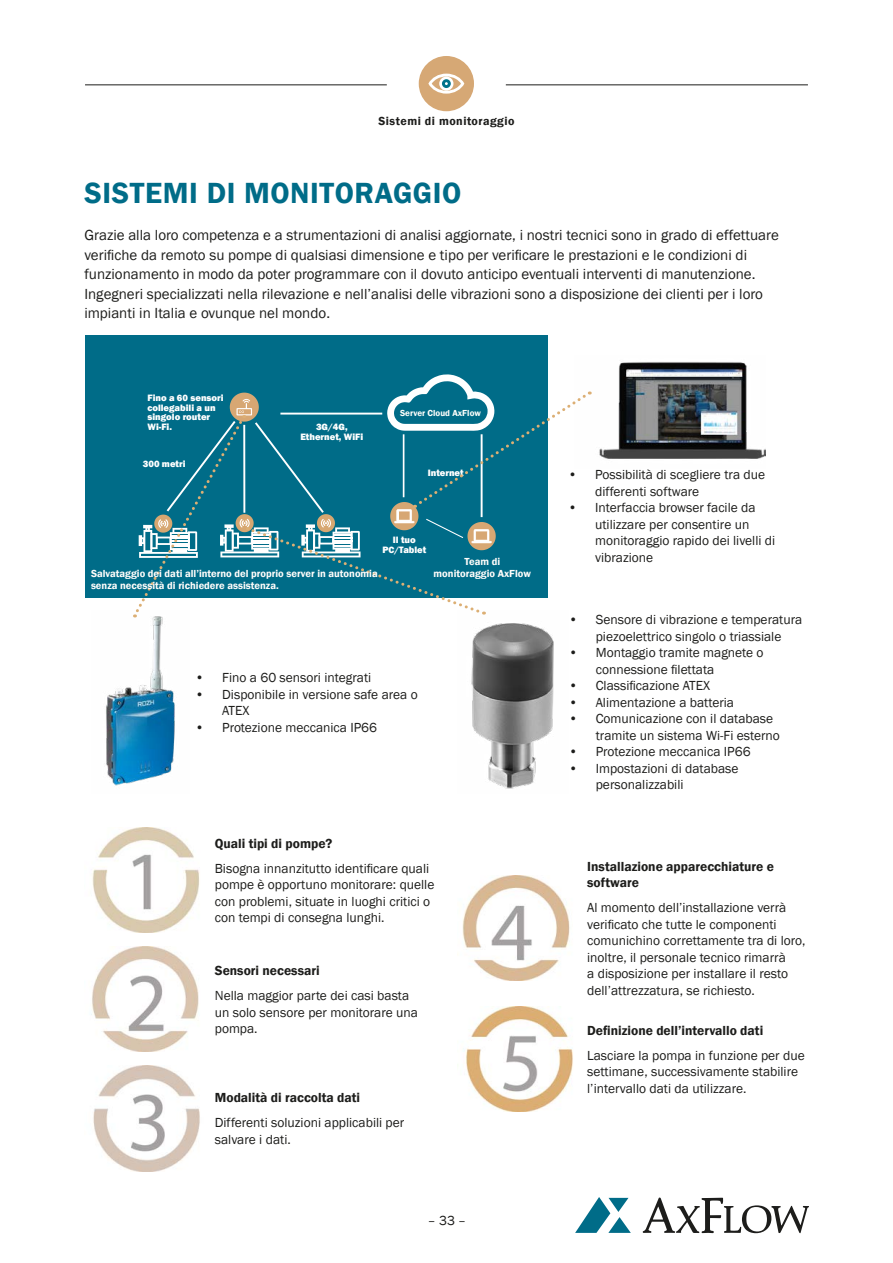
<style>
.page{position:relative;width:893px;height:1263px;background:#fff}
.page>*{position:absolute;margin:0;border:0;box-sizing:border-box;transform-origin:0 0}
.t1{font:600 30px "Franklin Gothic";letter-spacing:.02em;color:#006c88}
.t2{font:15px/19.5px "Franklin Gothic";color:#1d1d1b}
.t3{font:13.5px/16.5px "Franklin Gothic";color:#1d1d1b}
.t4{font:600 13.5px/16.5px "Franklin Gothic";color:#1d1d1b}
.t5{font:600 12px "Franklin Gothic";letter-spacing:.04em;color:#1d1d1b}
.t6{font:600 10.5px "Franklin Gothic";color:#fffdfb}
.t7{font:800 9.45px/9.4px "Franklin Gothic";color:#fff;text-align:center}
.t8{font:600 9px "Franklin Gothic";color:#fffffc}
</style>
<div class="page">
<svg style="left:575px;top:1197px;width:56px;height:36px"></svg>
<svg style="left:643px;top:1197px;width:166px;height:36px"></svg>
<hr style="left:85px;top:85px;width:302px;height:1px;background:#1d1d1b">
<hr style="left:506px;top:85px;width:302px;height:1px;background:#1d1d1b">
<div style="left:419px;top:56px;width:55px;height:55px;background:#d6a875;border-radius:28px"></div>
<svg style="left:428px;top:74px;width:36px;height:20px"></svg>
<img style="left:106px;top:617px;width:69px;height:169px">
<img style="left:471px;top:623px;width:83px;height:166px">
<img style="left:92px;top:828px;width:108px;height:105px">
<img style="left:91px;top:947px;width:108px;height:105px">
<img style="left:93px;top:1066px;width:107px;height:105px">
<img style="left:590px;top:362px;width:175px;height:97px">
<img style="left:457px;top:875px;width:113px;height:106px">
<img style="left:464px;top:1006px;width:109px;height:105px">
<div style="left:85px;top:335px;width:463px;height:262px;background:#006c88"></div>
<svg style="left:133px;top:374px;width:457px;height:243px"></svg>
<p class="t5" style="left:378px;top:114px;width:137px">Sistemi di monitoraggio</p>
<h1 class="t1" style="left:84px;top:174px;width:378px">SISTEMI DI MONITORAGGIO</h1>
<p class="t2" style="left:84px;top:226px;width:696px">Grazie alla loro competenza e a strumentazioni di analisi aggiornate, i nostri tecnici sono in grado di effettuare verifiche da remoto su pompe di qualsiasi dimensione e tipo per verificare le prestazioni e le condizioni di funzionamento in modo da poter programmare con il dovuto anticipo eventuali interventi di manutenzione.<br>Ingegneri specializzati nella rilevazione e nell’analisi delle vibrazioni sono a disposizione dei clienti per i loro impianti in Italia e ovunque nel mondo.</p>
<p class="t7" style="left:147px;top:393px;width:78px;text-align:left">Fino a 60 sensori collegabili a un singolo router<br>Wi-Fi.</p>
<p class="t7" style="left:143px;top:459px;width:44px">300 metri</p>
<p class="t7" style="left:300px;top:422px;width:64px">3G/4G,<br>Ethernet, WiFi</p>
<p class="t8" style="left:400px;top:408px;width:82px">Server Cloud AxFlow</p>
<p class="t7" style="left:428px;top:468px;width:37px">Internet</p>
<p class="t7" style="left:382px;top:535px;width:45px">Il tuo<br>PC/Tablet</p>
<p class="t6" style="left:464px;top:555px;width:37px">Team di</p>
<p class="t6" style="left:91px;top:567px;width:288px">Salvataggio dei dati all’interno del proprio server in autonomia</p>
<p class="t6" style="left:434px;top:567px;width:99px">monitoraggio AxFlow</p>
<p class="t6" style="left:91px;top:579px;width:189px">senza necessità di richiedere assistenza.</p>
<p class="t3" style="left:195px;top:670px;width:178px">• Fino a 60 sensori integrati</p>
<p class="t3" style="left:222px;top:686px;width:197px;text-indent:-27px">• Disponibile in versione safe area o<br>ATEX</p>
<p class="t3" style="left:195px;top:719px;width:183px">• Protezione meccanica IP66</p>
<p class="t4" style="left:215px;top:835px;width:119px">Quali tipi di pompe?</p>
<p class="t3" style="left:215px;top:860px;width:221px">Bisogna innanzitutto identificare quali pompe è opportuno monitorare: quelle con problemi, situate in luoghi critici o con tempi di consegna lunghi.</p>
<p class="t4" style="left:215px;top:962px;width:106px">Sensori necessari</p>
<p class="t3" style="left:215px;top:987px;width:205px">Nella maggior parte dei casi basta un solo sensore per monitorare una pompa.</p>
<p class="t4" style="left:215px;top:1090px;width:147px">Modalità di raccolta dati</p>
<p class="t3" style="left:215px;top:1115px;width:191px">Differenti soluzioni applicabili per salvare i dati.</p>
<p class="t3" style="left:428px;top:1213px;width:40px">– 33 –</p>
<p class="t3" style="left:595px;top:467px;width:172px;text-indent:-27px">• Possibilità di scegliere tra due differenti software</p>
<p class="t3" style="left:595px;top:500px;width:182px;text-indent:-27px">• Interfaccia browser facile da utilizzare per consentire un monitoraggio rapido dei livelli di vibrazione</p>
<p class="t3" style="left:569px;top:612px;width:235px;text-align:center">• Sensore di vibrazione e temperatura piezoelettrico singolo o triassiale</p>
<p class="t3" style="left:596px;top:645px;width:169px;text-indent:-27px">• Montaggio tramite magnete o connessione filettata</p>
<p class="t3" style="left:569px;top:678px;width:143px">• Classificazione ATEX</p>
<p class="t3" style="left:569px;top:694px;width:167px">• Alimentazione a batteria</p>
<p class="t3" style="left:596px;top:711px;width:186px;text-indent:-27px">• Comunicazione con il database tramite un sistema Wi-Fi esterno</p>
<p class="t3" style="left:569px;top:744px;width:183px">• Protezione meccanica IP66</p>
<p class="t3" style="left:596px;top:760px;width:144px;text-indent:-27px">• Impostazioni di database personalizzabili</p>
<p class="t4" style="left:587px;top:858px;width:188px">Installazione apparecchiature e software</p>
<p class="t3" style="left:587px;top:900px;width:220px">Al momento dell’installazione verrà verificato che tutte le componenti comunichino correttamente tra di loro, inoltre, il personale tecnico rimarrà<br>a disposizione per installare il resto dell’attrezzatura, se richiesto.</p>
<p class="t4" style="left:587px;top:1022px;width:178px">Definizione dell’intervallo dati</p>
<p class="t3" style="left:587px;top:1047px;width:219px">Lasciare la pompa in funzione per due settimane, successivamente stabilire l’intervallo dati da utilizzare.</p>
</div>
